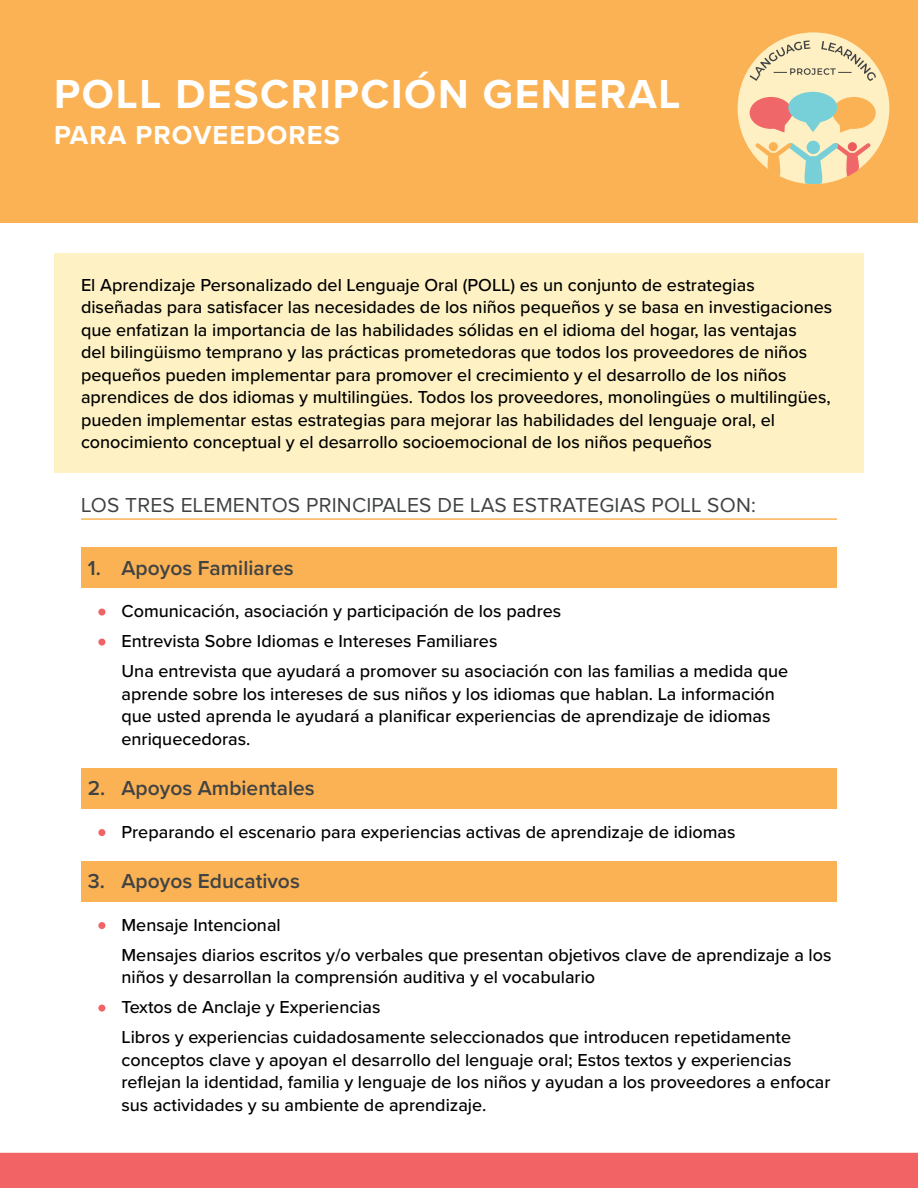
<style>
.page{position:relative;width:918px;height:1188px;background:#fff}
.page>*{position:absolute;margin:0;border:0;box-sizing:border-box;transform-origin:0 0}
.t1{font:64.5px "Proxima Nova";color:#f16364}
.Heading_1{font:700 42px "Proxima Nova";letter-spacing:.04em;color:#fff}
.Subhead{font:700 27px "Proxima Nova";letter-spacing:.04em;color:#fff}
.t2{font:600 21px "Proxima Nova";color:#414343}
.Heading_2{font:21px "Proxima Nova";letter-spacing:.01em;color:#414343}
.Intro_Outro_style{font:500 18px/22.5px "Proxima Nova";color:#000}
.Note{font:500 18px/22.5px "Proxima Nova";color:#000}
</style>
<div class="page">
<div style="left:0;top:0;width:918px;height:222px;background:#fbb254"></div>
<div style="left:0;top:1152px;width:918px;height:36px;background:#f16364"></div>
<div style="left:738px;top:32px;width:151px;height:152px;background:#fff0c3;border-radius:50%"></div>
<svg style="left:756px;top:141px;width:114px;height:43px"></svg>
<svg style="left:750px;top:92px;width:126px;height:41px"></svg>
<svg style="left:750px;top:40px;width:126px;height:41px"></svg>
<div style="left:54px;top:253px;width:810px;height:219px;background:#fef2c4"></div>
<hr style="left:81px;top:518px;width:756px;height:2px;background:#fbb254">
<div style="left:81px;top:548px;width:756px;height:40px;background:#fbb254"></div>
<div style="left:81px;top:768px;width:756px;height:40px;background:#fbb254"></div>
<div style="left:81px;top:861px;width:756px;height:41px;background:#fbb254"></div>
<p class="Heading_1" style="left:54px;top:63px;width:628px">POLL DESCRIPCIÓN GENERAL</p>
<p class="Subhead" style="left:54px;top:115px;width:287px">PARA PROVEEDORES</p>
<p class="Intro_Outro_style" style="left:81px;top:273px;width:753px">El Aprendizaje Personalizado del Lenguaje Oral (POLL) es un conjunto de estrategias diseñadas para satisfacer las necesidades de los niños pequeños y se basa en investigaciones que enfatizan la importancia de las habilidades sólidas en el idioma del hogar, las ventajas<br>del bilingüismo temprano y las prácticas prometedoras que todos los proveedores de niños pequeños pueden implementar para promover el crecimiento y el desarrollo de los niños aprendices de dos idiomas y multilingües. Todos los proveedores, monolingües o multilingües, pueden implementar estas estrategias para mejorar las habilidades del lenguaje oral, el conocimiento conceptual y el desarrollo socioemocional de los niños pequeños</p>
<p class="Heading_2" style="left:81px;top:495px;width:676px">LOS TRES ELEMENTOS PRINCIPALES DE LAS ESTRATEGIAS POLL SON:</p>
<p class="t2" style="left:88px;top:552px;width:207px">1. Apoyos Familiares</p>
<p class="t1" style="left:94px;top:577px;width:16px">·</p>
<p class="Intro_Outro_style" style="left:122px;top:599px;width:441px">Comunicación, asociación y participación de los padres</p>
<p class="t1" style="left:94px;top:607px;width:16px">·</p>
<p class="Intro_Outro_style" style="left:122px;top:629px;width:377px">Entrevista Sobre Idiomas e Intereses Familiares</p>
<p class="Note" style="left:122px;top:659px;width:668px">Una entrevista que ayudará a promover su asociación con las familias a medida que aprende sobre los intereses de sus niños y los idiomas que hablan. La información que usted aprenda le ayudará a planificar experiencias de aprendizaje de idiomas enriquecedoras.</p>
<p class="t2" style="left:88px;top:772px;width:229px">2. Apoyos Ambientales</p>
<p class="t1" style="left:94px;top:797px;width:16px">·</p>
<p class="Intro_Outro_style" style="left:122px;top:820px;width:616px">Preparando el escenario para experiencias activas de aprendizaje de idiomas</p>
<p class="t2" style="left:88px;top:865px;width:214px">3. Apoyos Educativos</p>
<p class="t1" style="left:94px;top:890px;width:16px">·</p>
<p class="Intro_Outro_style" style="left:122px;top:913px;width:161px">Mensaje Intencional</p>
<p class="Note" style="left:122px;top:943px;width:712px">Mensajes diarios escritos y/o verbales que presentan objetivos clave de aprendizaje a los niños y desarrollan la comprensión auditiva y el vocabulario</p>
<p class="t1" style="left:94px;top:973px;width:16px">·</p>
<p class="Intro_Outro_style" style="left:122px;top:995px;width:261px">Textos de Anclaje y Experiencias</p>
<p class="Note" style="left:122px;top:1025px;width:711px">Libros y experiencias cuidadosamente seleccionados que introducen repetidamente conceptos clave y apoyan el desarrollo del lenguaje oral; Estos textos y experiencias reflejan la identidad, familia y lenguaje de los niños y ayudan a los proveedores a enfocar sus actividades y su ambiente de aprendizaje.</p>
</div>
